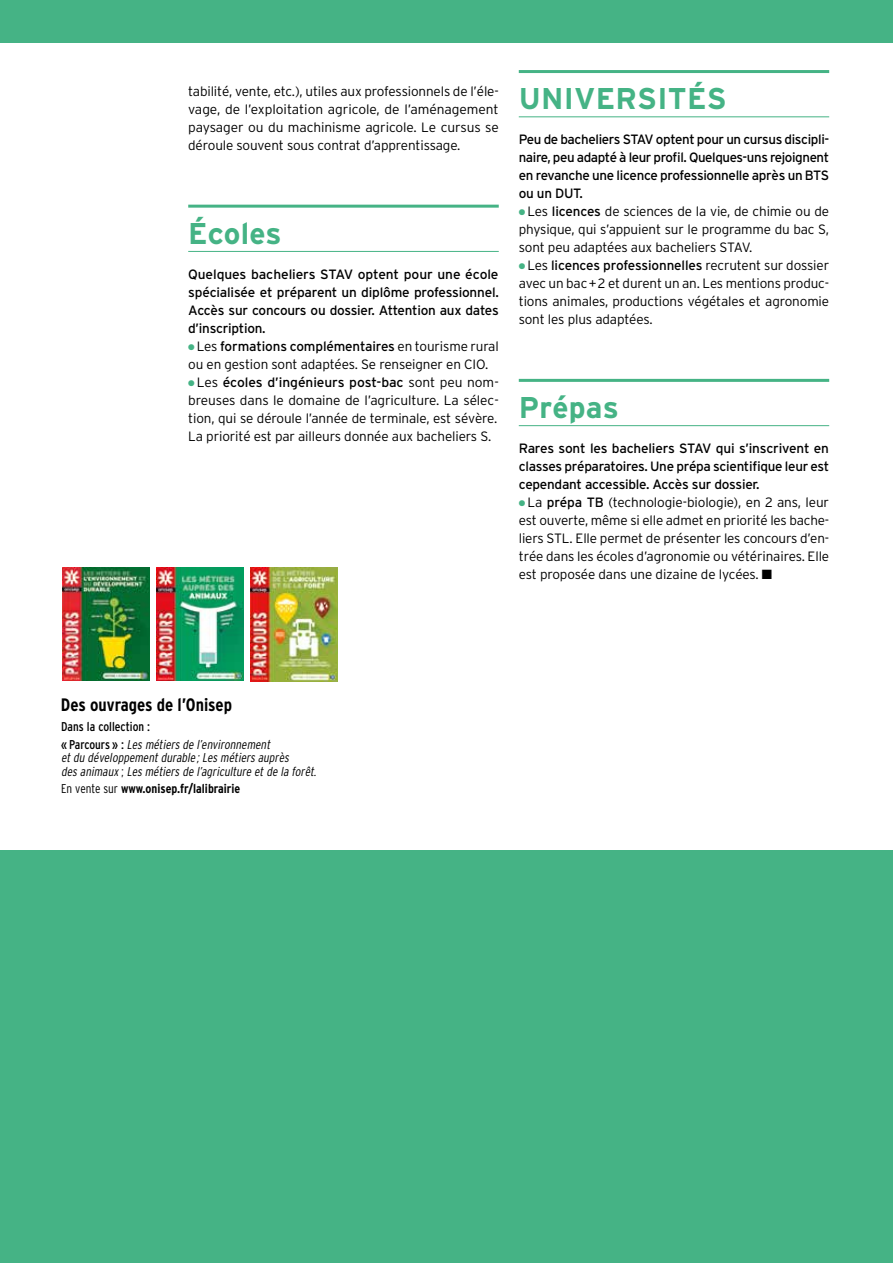
<style>
.page{position:relative;width:893px;height:1263px;background:#fff}
.page>*{position:absolute;margin:0;border:0;box-sizing:border-box;transform-origin:0 0}
.t1{font:700 30px "Interstate";letter-spacing:.01em;color:#45b385}
.t2{font:700 condensed 18px "Interstate";color:#000}
.t3{font:300 13.5px/18px "Interstate";letter-spacing:-.01em;color:#000;text-align:justify}
.t4{font:13.5px/18px "Interstate";letter-spacing:-.025em;color:#000;text-align:justify}
.t5{font:italic 300 condensed 12.75px/13.5px "Interstate";color:#000}
.t6{font:condensed 12.75px/17.7px "Interstate";color:#000}
.t7{font:700 condensed 12.75px "Interstate";color:#000}
.s1{color:#45b385}
.s2{font-weight:400}
.s3{font-weight:300;font-style:italic}
.s4{font-style:normal}
.s5{font-weight:300}
</style>
<div class="page">
<hr style="left:188px;top:205px;width:311px;height:3px;background:#45b385">
<hr style="left:188px;top:251px;width:311px;height:1px;background:#45b385">
<hr style="left:519px;top:70px;width:310px;height:3px;background:#45b385">
<hr style="left:519px;top:117px;width:310px;height:1px;background:#45b385">
<hr style="left:519px;top:379px;width:310px;height:3px;background:#45b385">
<hr style="left:519px;top:425px;width:310px;height:1px;background:#45b385">
<div style="left:0;top:0;width:893px;height:43px;background:#45b385"></div>
<div style="left:0;top:850px;width:893px;height:413px;background:#45b385"></div>
<img style="left:62px;top:567px;width:87px;height:113px">
<img style="left:156px;top:567px;width:87px;height:114px">
<img style="left:251px;top:567px;width:86px;height:114px">
<p class="t3" style="left:188px;top:82px;width:312px">tabilité, vente, etc.), utiles aux professionnels de l’éle&shy;vage, de l’exploitation agricole, de l’aménagement paysager ou du machinisme agricole. Le cursus se déroule souvent sous contrat d’apprentissage.</p>
<h1 class="t1" style="left:188px;top:215px;width:95px">Écoles</h1>
<p class="t4" style="left:188px;top:265px;width:312px">Quelques bacheliers STAV optent pour une école spécialisée et préparent un diplôme professionnel.<br>Accès sur concours ou dossier. Attention aux dates d’inscription.</p>
<p class="t3" style="left:188px;top:337px;width:312px"><span class="s1">●</span> Les <span class="s2">formations complémentaires</span> en tourisme rural ou en gestion sont adaptées. Se renseigner en CIO.</p>
<p class="t3" style="left:188px;top:373px;width:312px"><span class="s1">●</span> Les <span class="s2">écoles d’ingénieurs post-bac</span> sont peu nom&shy;breuses dans le domaine de l’agriculture. La sélec&shy;tion, qui se déroule l’année de terminale, est sévère.<br>La priorité est par ailleurs donnée aux bacheliers S.</p>
<h1 class="t1" style="left:519px;top:80px;width:209px">UNIVERSITÉS</h1>
<p class="t4" style="left:519px;top:130px;width:312px">Peu de bacheliers STAV optent pour un cursus discipli&shy;naire, peu adapté à leur profil. Quelques-uns rejoignent en revanche une licence professionnelle après un BTS ou un DUT.</p>
<p class="t3" style="left:519px;top:202px;width:312px"><span class="s1">●</span> Les <span class="s2">licences</span> de sciences de la vie, de chimie ou de physique, qui s’appuient sur le programme du bac S, sont peu adaptées aux bacheliers STAV.</p>
<p class="t3" style="left:519px;top:256px;width:312px"><span class="s1">●</span> Les <span class="s2">licences professionnelles</span> recrutent sur dossier avec un bac+2 et durent un an. Les mentions produc&shy;tions animales, productions végétales et agronomie sont les plus adaptées.</p>
<h1 class="t1" style="left:519px;top:389px;width:101px">Prépas</h1>
<p class="t4" style="left:519px;top:439px;width:312px">Rares sont les bacheliers STAV qui s’inscrivent en classes préparatoires. Une prépa scientifique leur est cependant accessible. Accès sur dossier.</p>
<p class="t3" style="left:519px;top:493px;width:312px"><span class="s1">●</span> La <span class="s2">prépa TB</span> (technologie-biologie), en 2 ans, leur est ouverte, même si elle admet en priorité les bache&shy;liers STL. Elle permet de présenter les concours d’en&shy;trée dans les écoles d’agronomie ou vétérinaires. Elle est proposée dans une dizaine de lycées. ■</p>
<h2 class="t2" style="left:61px;top:694px;width:173px">Des ouvrages de l’Onisep</h2>
<p class="t6" style="left:61px;top:717px;width:213px">Dans la collection :<br>« Pa rc o u rs » : <span class="s3">Lesmétiersde l’environnement</span></p>
<p class="t5" style="left:61px;top:751px;width:259px">etdu développementdurable ;Lesmétiersauprès desanimaux <span class="s4">;</span> Lesmétiersde l’agriculture etde la forêt.</p>
<p class="t7" style="left:61px;top:780px;width:181px"><span class="s5">En vente sur</span> www.onisep.fr/lalibrairie</p>
</div>
